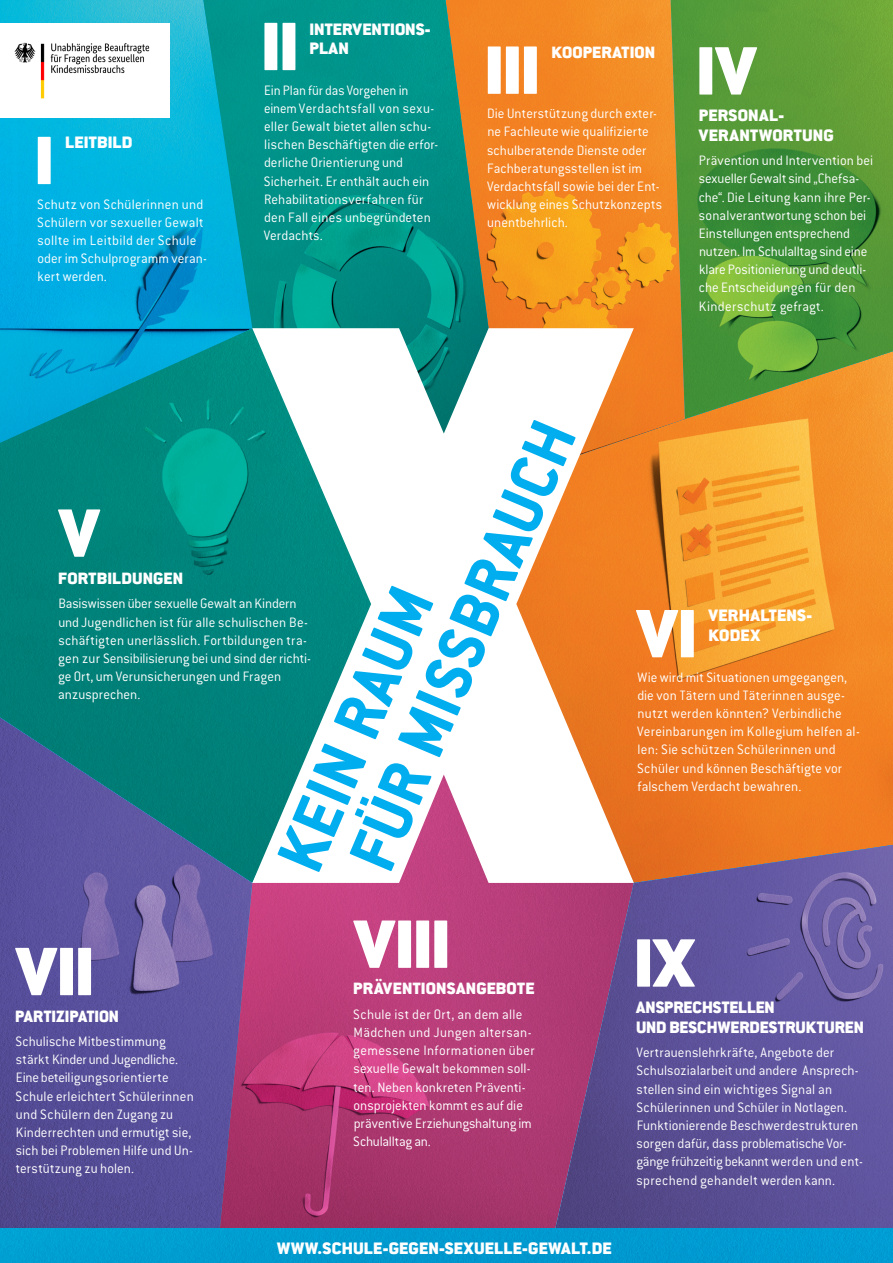
<style>
.page{position:relative;width:893px;height:1263px;background:#fff}
.page>*{position:absolute;margin:0;border:0;box-sizing:border-box;transform-origin:0 0}
.Big_Numbers{font:900 75px "Conduit ITC Std";letter-spacing:-.03em;color:#fff}
.Headline_1{font:900 18.15px/19.6px "Conduit ITC Std";letter-spacing:.005em;color:#fff}
.Headline_1-2{font:900 18px "Conduit ITC Std";letter-spacing:.01em;color:#fff}
.Bodycopy{font:300 15px/18.1px "Conduit ITC Std";letter-spacing:.01em;color:#fff}
.Bodycopy-2{font:300 15px/18.1px "Conduit ITC Std";letter-spacing:.01em;color:#fff;scale:.95 1}
</style>
<div class="page">
<img style="left:0;top:0;width:203px;height:328px">
<img style="left:634px;top:419px;width:259px;height:426px">
<img style="left:685px;top:0;width:208px;height:419px">
<img style="left:489px;top:0;width:196px;height:478px">
<img style="left:203px;top:0;width:286px;height:328px">
<img style="left:0;top:328px;width:252px;height:389px">
<img style="left:634px;top:845px;width:259px;height:383px">
<img style="left:0;top:717px;width:217px;height:511px">
<img style="left:217px;top:723px;width:417px;height:505px">
<div style="left:0;top:1228px;width:893px;height:35px;background:#009bd0"></div>
<img style="left:0;top:23px;width:170px;height:94px">
<svg style="left:252px;top:328px;width:382px;height:555px"></svg>
<svg style="left:278px;top:420px;width:297px;height:452px"></svg>
<p class="Big_Numbers" style="left:34px;top:119px;width:22px">I</p>
<p class="Headline_1" style="left:65px;top:133px;width:69px">LEITBILD</p>
<p class="Bodycopy" style="left:37px;top:194px;width:171px">Schutz von Schülerinnen und<br>Schülern vor sexueller Gewalt sollte im Leitbild der Schule oder im Schulprogramm veran&shy;kert werden.</p>
<p class="Big_Numbers" style="left:261px;top:5px;width:40px">II</p>
<p class="Headline_1" style="left:309px;top:19px;width:123px">INTERVENTIONS-</p>
<p class="Headline_1" style="left:309px;top:39px;width:41px">PLAN</p>
<p class="Bodycopy-2" style="left:264px;top:80px;width:185px">Ein Plan für das Vorgehen in einem Verdachtsfall von sexu&shy;eller Gewalt bietet allen schu&shy;lischen Beschäftigten die erfor&shy;derliche Orientierung und<br>Sicherheit. Er enthält auch ein<br>Rehabilitationsverfahren für den Fall eines unbegründeten<br>Verdachts.</p>
<p class="Big_Numbers" style="left:484px;top:29px;width:58px">III</p>
<p class="Headline_1-2" style="left:552px;top:42px;width:105px">KOOPERATION</p>
<p class="Bodycopy" style="left:487px;top:104px;width:177px">Die Unterstützung durch exter&shy;ne Fachleute wie qualifizierte schulberatende Dienste oder<br>Fachberatungsstellen ist im<br>Verdachtsfall sowie bei der Ent&shy;wicklung eines Schutzkonzepts unentbehrlich.</p>
<p class="Big_Numbers" style="left:696px;top:30px;width:62px">IV</p>
<p class="Headline_1" style="left:699px;top:106px;width:137px">PERSONAL-<br>VERANTWORTUNG</p>
<p class="Bodycopy" style="left:699px;top:151px;width:176px">Prävention und Intervention bei sexueller Gewalt sind „Chefsa&shy;che“. Die Leitung kann ihre Per&shy;sonalverantwortung schon bei<br>Einstellungen entsprechend nutzen. Im Schulalltag sind eine klare Positionierung und deutli&shy;che Entscheidungen für den<br>Kinderschutz gefragt.</p>
<p class="Big_Numbers" style="left:59px;top:492px;width:42px">V</p>
<p class="Headline_1-2" style="left:58px;top:568px;width:126px">FORTBILDUNGEN</p>
<p class="Bodycopy" style="left:58px;top:594px;width:254px">Basiswissen über sexuelle Gewalt an Kindern und Jugendlichen ist für alle schulischen Be&shy;schäftigten unerlässlich. Fortbildungen tra&shy;gen zur Sensibilisierung bei und sind der richti&shy;ge Ort, um Verunsicherungen und Fragen anzusprechen.</p>
<p class="Big_Numbers" style="left:637px;top:592px;width:62px">VI</p>
<p class="Headline_1" style="left:708px;top:606px;width:105px">VERHALTENS-<br>KODEX</p>
<p class="Bodycopy" style="left:637px;top:667px;width:224px">Wie wird mit Situationen umgegangen, die von Tätern und Täterinnen ausge&shy;nutzt werden könnten? Verbindliche Vereinbarungen im Kollegium helfen al&shy;len: Sie schützen Schülerinnen und Schüler und können Beschäftigte vor falschem Verdacht bewahren.</p>
<p class="Big_Numbers" style="left:16px;top:930px;width:80px">VII</p>
<p class="Headline_1-2" style="left:15px;top:1006px;width:105px">PARTIZIPATION</p>
<p class="Bodycopy" style="left:16px;top:1032px;width:180px">Schulische Mitbestimmung stärkt Kinder und Jugendliche.<br>Eine beteiligungsorientierte<br>Schule erleichtert Schülerinnen und Schülern den Zugang zu<br>Kinderrechten und ermutigt sie, sich bei Problemen Hilfe und Un&shy;terstützung zu holen.</p>
<p class="Big_Numbers" style="left:354px;top:903px;width:98px">VIII</p>
<p class="Headline_1-2" style="left:353px;top:979px;width:183px">PRÄVENTIONSANGEBOTE</p>
<p class="Bodycopy" style="left:353px;top:1004px;width:183px">Schule ist der Ort, an dem alle<br>Mädchen und Jungen altersan&shy;gemessene Informationen über sexuelle Gewalt bekommen soll&shy;ten. Neben konkreten Präventi&shy;onsprojekten kommt es auf die präventive Erziehungshaltung im<br>Schulalltag an.</p>
<p class="Headline_1" style="left:277px;top:1238px;width:336px">WWW.SCHULE-GEGEN-SEXUELLE-GEWALT.DE</p>
<p class="Big_Numbers" style="left:633px;top:922px;width:63px">IX</p>
<p class="Headline_1" style="left:636px;top:998px;width:229px">ANSPRECHSTELLEN<br>UND BESCHWERDESTRUKTUREN</p>
<p class="Bodycopy" style="left:636px;top:1043px;width:228px">Vertrauenslehrkräfte, Angebote der Schulsozialarbeit und andere Ansprech&shy;stellen sind ein wichtiges Signal an Schülerinnen und Schüler in Notlagen.<br>Funktionierende Beschwerdestrukturen sorgen dafür, dass problematische Vor&shy;gänge frühzeitig bekannt werden und ent&shy;sprechend gehandelt werden kann.</p>
</div>
